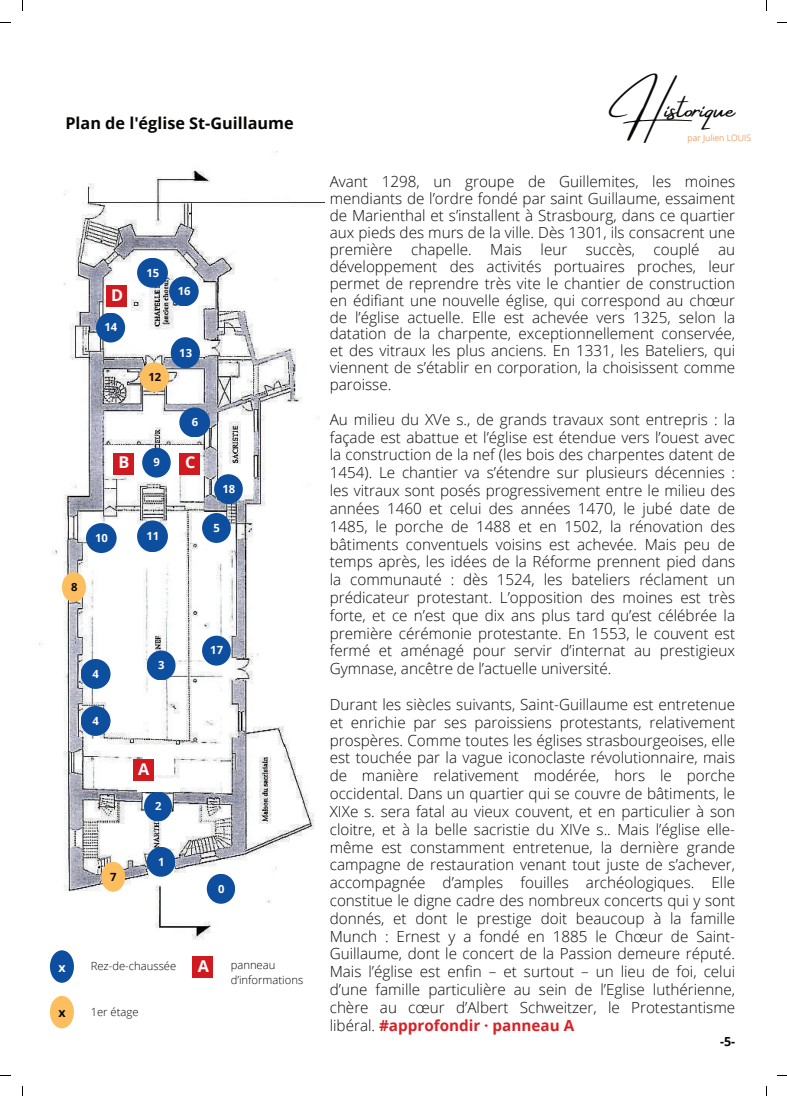
<style>
.page{position:relative;width:787px;height:1096px;background:#fff}
.page>*{position:absolute;margin:0;border:0;box-sizing:border-box;transform-origin:0 0}
.t1{font:30px "Amsterdam Four";color:#080704}
.t2{font:700 16.25px "Open Sans";color:#080704}
.t3{font:700 16.25px "Open Sans";color:#fff}
.t4{font:300 15.25px/17.9px "Open Sans";color:#080704;text-align:justify}
.t5{font:700 12.5px "Open Sans";color:#080704}
.t6{font:700 12.5px "Open Sans";color:#fff}
.t7{font:300 11.25px/15px "Open Sans";color:#080704}
.t8{font:700 11.25px "Open Sans";color:#fff}
.t9{font:700 11.25px "Open Sans";color:#080704}
.t10{font:300 8.75px "Open Sans";color:#e37625}
.s1{font-weight:700;color:#d91f26}
</style>
<div class="page">
<img style="left:39px;top:151px;width:285px;height:789px">
<div style="left:147px;top:846px;width:28px;height:30px;background:#0d4f9e;border-radius:50%"></div>
<div style="left:144px;top:791px;width:28px;height:30px;background:#0d4f9e;border-radius:50%"></div>
<div style="left:207px;top:873px;width:28px;height:30px;background:#0d4f9e;border-radius:50%"></div>
<div style="left:179px;top:407px;width:31px;height:30px;background:#0d4f9e;border-radius:50%"></div>
<div style="left:81px;top:706px;width:30px;height:29px;background:#0d4f9e;border-radius:50%"></div>
<div style="left:81px;top:659px;width:30px;height:30px;background:#0d4f9e;border-radius:50%"></div>
<div style="left:202px;top:513px;width:29px;height:30px;background:#0d4f9e;border-radius:50%"></div>
<div style="left:137px;top:258px;width:31px;height:30px;background:#0d4f9e;border-radius:50%"></div>
<div style="left:169px;top:276px;width:30px;height:30px;background:#0d4f9e;border-radius:50%"></div>
<div style="left:96px;top:312px;width:29px;height:30px;background:#0d4f9e;border-radius:50%"></div>
<div style="left:171px;top:337px;width:29px;height:31px;background:#0d4f9e;border-radius:50%"></div>
<div style="left:101px;top:861px;width:24px;height:30px;background:#fdbe60;border-radius:50%"></div>
<div style="left:62px;top:572px;width:24px;height:30px;background:#fdbe60;border-radius:50%"></div>
<div style="left:142px;top:447px;width:29px;height:30px;background:#0d4f9e;border-radius:50%"></div>
<div style="left:86px;top:523px;width:31px;height:30px;background:#0d4f9e;border-radius:50%"></div>
<div style="left:137px;top:520px;width:31px;height:32px;background:#0d4f9e;border-radius:50%"></div>
<div style="left:140px;top:362px;width:29px;height:30px;background:#fdbe60;border-radius:50%"></div>
<div style="left:147px;top:650px;width:29px;height:30px;background:#0d4f9e;border-radius:50%"></div>
<div style="left:50px;top:995px;width:24px;height:33px;background:#fdbe60;border-radius:50%"></div>
<div style="left:50px;top:950px;width:24px;height:32px;background:#0d4f9e;border-radius:50%"></div>
<div style="left:137px;top:778px;width:42px;height:13px;background:#fdfefe"></div>
<div style="left:202px;top:635px;width:29px;height:30px;background:#0d4f9e;border-radius:50%"></div>
<div style="left:214px;top:474px;width:29px;height:30px;background:#0d4f9e;border-radius:50%"></div>
<div style="left:134px;top:759px;width:20px;height:21px;background:#d11a1f"></div>
<div style="left:114px;top:453px;width:20px;height:21px;background:#d11a1f"></div>
<div style="left:180px;top:453px;width:20px;height:21px;background:#d11a1f"></div>
<div style="left:107px;top:285px;width:20px;height:21px;background:#d11a1f"></div>
<div style="left:193px;top:956px;width:20px;height:21px;background:#d11a1f"></div>
<p class="t2" style="left:65px;top:112px;width:230px">Plan de l'église St-Guillaume</p>
<p class="t3" style="left:111px;top:283px;width:14px">D</p>
<p class="t8" style="left:104px;top:319px;width:14px">14</p>
<p class="t8" style="left:146px;top:264px;width:14px">15</p>
<p class="t8" style="left:178px;top:283px;width:14px">16</p>
<p class="t9" style="left:148px;top:369px;width:14px">12</p>
<p class="t8" style="left:179px;top:345px;width:14px">13</p>
<p class="t8" style="left:192px;top:414px;width:8px">6</p>
<p class="t3" style="left:118px;top:451px;width:12px">B</p>
<p class="t3" style="left:185px;top:451px;width:12px">C</p>
<p class="t8" style="left:154px;top:454px;width:8px">9</p>
<p class="t9" style="left:71px;top:579px;width:8px">8</p>
<p class="t8" style="left:95px;top:530px;width:14px">10</p>
<p class="t8" style="left:146px;top:528px;width:14px">11</p>
<p class="t8" style="left:222px;top:481px;width:14px">18</p>
<p class="t8" style="left:214px;top:519px;width:8px">5</p>
<p class="t8" style="left:93px;top:665px;width:8px">4</p>
<p class="t8" style="left:93px;top:712px;width:8px">4</p>
<p class="t9" style="left:110px;top:868px;width:8px">7</p>
<p class="t8" style="left:158px;top:657px;width:8px">3</p>
<p class="t3" style="left:138px;top:757px;width:13px">A</p>
<p class="t8" style="left:155px;top:798px;width:8px">2</p>
<p class="t8" style="left:158px;top:853px;width:8px">1</p>
<p class="t8" style="left:210px;top:642px;width:14px">17</p>
<p class="t8" style="left:218px;top:880px;width:8px">0</p>
<p class="t6" style="left:59px;top:958px;width:9px">x</p>
<p class="t5" style="left:59px;top:1003px;width:9px">x</p>
<p class="t7" style="left:91px;top:958px;width:87px">Rez-de-chaussée</p>
<p class="t7" style="left:91px;top:1003px;width:49px">1er étage</p>
<p class="t3" style="left:198px;top:954px;width:13px">A</p>
<p class="t7" style="left:231px;top:957px;width:74px">panneau d’informations</p>
<h1 class="t1" style="left:619px;top:92px;width:118px">Historique</h1>
<p class="t4" style="left:330px;top:173px;width:407px;line-height:16.9px">Avant 1298, un groupe de Guillemites, les moines mendiants de l’ordre fondé par saint Guillaume, essaiment de Marienthal et s’installent à Strasbourg, dans ce quartier aux pieds des murs de la ville. Dès 1301, ils consacrent une première chapelle. Mais leur succès, couplé au développement des activités portuaires proches, leur permet de reprendre très vite le chantier de construction en édifiant une nouvelle église, qui correspond au chœur de l’église actuelle. Elle est achevée vers 1325, selon la datation de la charpente, exceptionnellement conservée, et des vitraux les plus anciens. En 1331, les Bateliers, qui viennent de s’établir en corporation, la choisissent comme paroisse.</p>
<p class="t4" style="left:330px;top:410px;width:407px">Au milieu du XVe s., de grands travaux sont entrepris : la façade est abattue et l’église est étendue vers l’ouest avec la construction de la nef (les bois des charpentes datent de 1454). Le chantier va s’étendre sur plusieurs décennies : les vitraux sont posés progressivement entre le milieu des années 1460 et celui des années 1470, le jubé date de 1485, le porche de 1488 et en 1502, la rénovation des bâtiments conventuels voisins est achevée. Mais peu de temps après, les idées de la Réforme prennent pied dans la communauté : dès 1524, les bateliers réclament un prédicateur protestant. L’opposition des moines est très forte, et ce n’est que dix ans plus tard qu’est célébrée la première cérémonie protestante. En 1553, le couvent est fermé et aménagé pour servir d’internat au prestigieux Gymnase, ancêtre de l’actuelle université.</p>
<p class="t4" style="left:330px;top:695px;width:407px">Durant les siècles suivants, Saint-Guillaume est entretenue et enrichie par ses paroissiens protestants, relativement prospères. Comme toutes les églises strasbourgeoises, elle est touchée par la vague iconoclaste révolutionnaire, mais de manière relativement modérée, hors le porche occidental. Dans un quartier qui se couvre de bâtiments, le XIXe s. sera fatal au vieux couvent, et en particulier à son cloitre, et à la belle sacristie du XIVe s.. Mais l’église elle&shy;même est constamment entretenue, la dernière grande campagne de restauration venant tout juste de s’achever, accompagnée d’amples fouilles archéologiques. Elle constitue le digne cadre des nombreux concerts qui y sont donnés, et dont le prestige doit beaucoup à la famille Munch : Ernest y a fondé en 1885 le Chœur de Saint-Guillaume, dont le concert de la Passion demeure réputé.<br>Mais l’église est enfin – et surtout – un lieu de foi, celui d’une famille particulière au sein de l’Eglise luthérienne, chère au cœur d’Albert Schweitzer, le Protestantisme libéral. <span class="s1">#approfondir · panneau A</span></p>
<p class="t10" style="left:688px;top:132px;width:65px">par Julien LOUIS</p>
<p class="t5" style="left:720px;top:1032px;width:17px">-5-</p>
</div>
